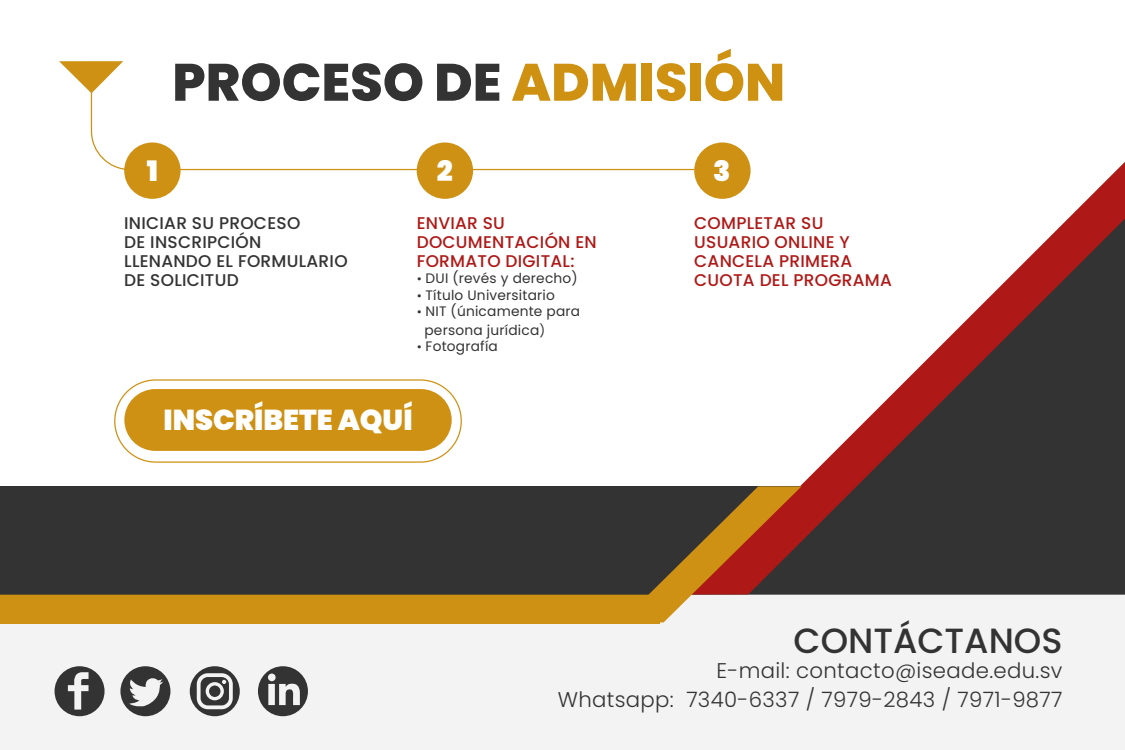
<style>
.page{position:relative;width:1125px;height:750px;background:#fff}
.page>*{position:absolute;margin:0;border:0;box-sizing:border-box;transform-origin:0 0}
.t1{font:800 52.5px "Poppins";color:#333}
.t2{font:500 35px "Poppins";color:#333}
.t3{font:900 28.75px "Poppins";color:#fff}
.t4{font:900 28.12px "Poppins";color:#fff}
.t5{font:300 21.25px/28.8px "Poppins";letter-spacing:.015em;color:#333;text-align:right}
.t6{font:500 17px/19px "Poppins";letter-spacing:.015em;color:#ae1917}
.t7{font:500 17px/19px "Poppins";letter-spacing:.015em;color:#333}
.t8{font:13.75px/19px "Poppins";letter-spacing:.015em;color:#333}
.s1{color:#cf9112}
.s2{font-size:12.5px}
</style>
<div class="page">
<div style="left:0;top:595px;width:1125px;height:155px;background:#f3f3f3"></div>
<svg style="left:90px;top:93px;width:602px;height:78px"></svg>
<div style="left:124px;top:142px;width:57px;height:57px;background:#ce9113;border-radius:50%"></div>
<div style="left:417px;top:142px;width:56px;height:57px;background:#ce9113;border-radius:50%"></div>
<svg style="left:694px;top:142px;width:57px;height:57px"></svg>
<svg style="left:258px;top:666px;width:50px;height:50px"></svg>
<svg style="left:190px;top:666px;width:50px;height:50px"></svg>
<svg style="left:120px;top:666px;width:50px;height:50px"></svg>
<svg style="left:55px;top:666px;width:50px;height:50px"></svg>
<div style="left:0;top:572px;width:660px;height:52px;background:#ce9113"></div>
<svg style="left:0;top:381px;width:620px;height:214px;fill:#333"></svg>
<svg style="left:692px;top:148px;width:433px;height:447px"></svg>
<svg style="left:620px;top:486px;width:181px;height:136px"></svg>
<svg style="left:59px;top:61px;width:64px;height:32px"></svg>
<div style="left:124px;top:389px;width:328px;height:62px;background:#ce9113;border-radius:31px"></div>
<div style="left:114px;top:379px;width:348px;height:84px;border:1px solid #ce9113;border-radius:41px"></div>
<h1 class="t1" style="left:172px;top:52px;width:614px">PROCESO DE <span class="s1">ADMISIÓN</span></h1>
<h3 class="t4" style="left:147px;top:155px;width:13px">1</h3>
<h3 class="t4" style="left:437px;top:155px;width:17px">2</h3>
<h3 class="t4" style="left:713px;top:155px;width:19px">3</h3>
<p class="t6" style="left:417px;top:214px;width:182px">ENVIAR SU<br>DOCUMENTACIÓN EN<br>FORMATO DIGITAL:</p>
<p class="t8" style="left:417px;top:269px;width:163px"><span class="s2">•</span> DUI (revés y derecho)</p>
<p class="t8" style="left:417px;top:285px;width:140px"><span class="s2">•</span> Título Universitario</p>
<p class="t8" style="left:424px;top:302px;width:157px;text-indent:-8px"><span class="s2">•</span> NIT (únicamente para persona jurídica<span class="s2">)</span></p>
<p class="t8" style="left:417px;top:337px;width:83px"><span class="s2">•</span> Fotografía</p>
<p class="t7" style="left:124px;top:214px;width:225px">INICIAR SU PROCESO<br>DE INSCRIPCIÓN<br>LLENANDO EL FORMULARIO<br>DE SOLICITUD</p>
<p class="t6" style="left:694px;top:214px;width:199px">COMPLETAR SU<br>USUARIO ONLINE Y<br>CANCELA PRIMERA<br>CUOTA DEL PROGRAMA</p>
<h3 class="t3" style="left:163px;top:403px;width:251px">INSCRÍBETE AQUÍ</h3>
<h2 class="t2" style="left:794px;top:620px;width:270px">CONTÁCTANOS</h2>
<p class="t5" style="left:558px;top:657px;width:506px">E-mail: contacto@iseade.edu.sv<br>Whatsapp: 7340-6337 / 7979-2843 / 7971-9877</p>
</div>
